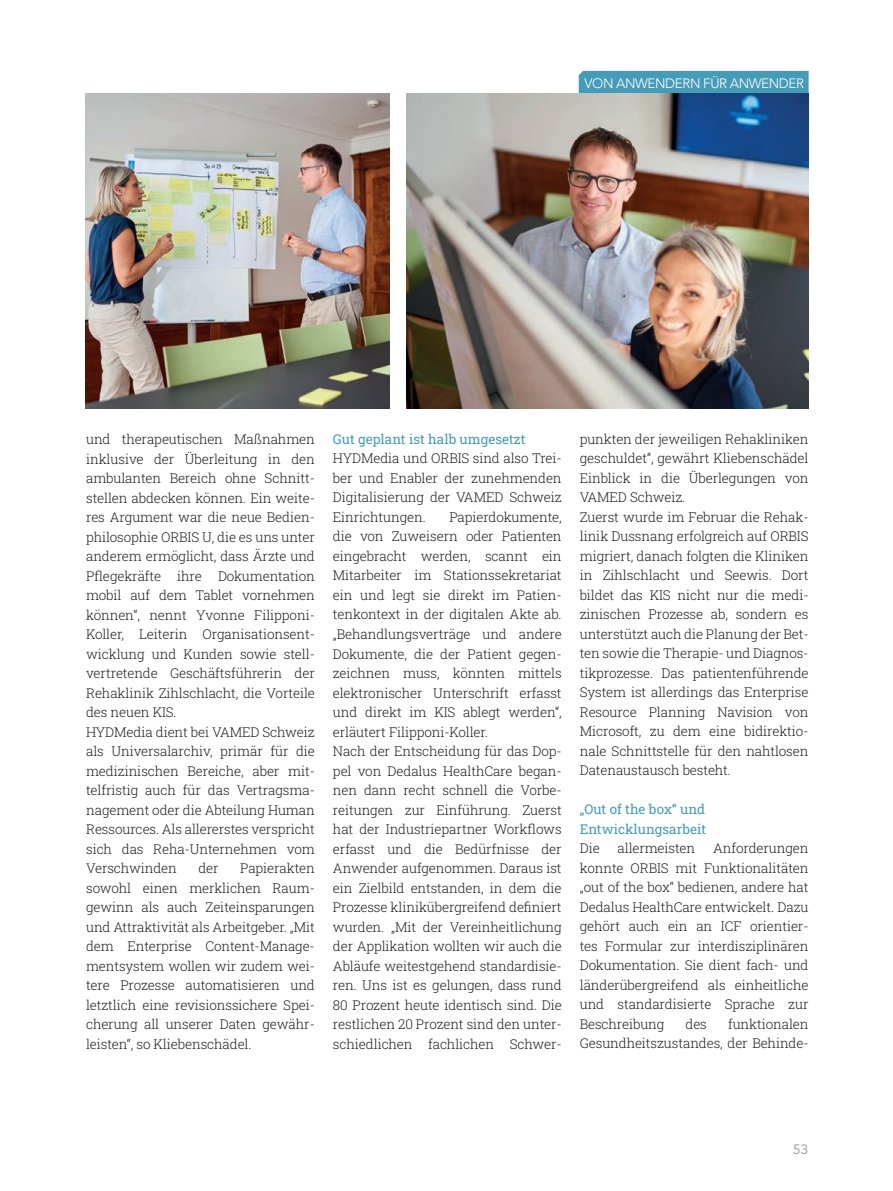
<style>
.page{position:relative;width:893px;height:1191px;background:#fff}
.page>*{position:absolute;margin:0;border:0;box-sizing:border-box;transform-origin:0 0}
.t1{font:300 13.5px/19.5px "Roboto Slab";letter-spacing:-.01em;color:#231f20}
.t2{font:13.5px/19.5px "Roboto Slab";color:#469bb7}
.t3{font:300 13.5px "Avenir LT Pro";letter-spacing:-.03em;color:#fff}
.t4{font:13.5px "Avenir LT Pro";color:#939598}
</style>
<div class="page">
<img style="left:85px;top:94px;width:304px;height:314px">
<div style="left:579px;top:71px;width:230px;height:23px;background:#469bb7"></div>
<img style="left:406px;top:94px;width:403px;height:314px">
<p class="t3" style="left:585px;top:75px;width:221px">VON ANWENDERN FÜR ANWENDER</p>
<p class="t1" style="left:86px;top:429px;width:230px">und therapeutischen Maßnahmen inklusive der Überleitung in den ambulanten Bereich ohne Schnitt&shy;stellen abdecken können. Ein weite&shy;res Argument war die neue Bedien&shy;philosophie ORBIS U, die es uns unter anderem ermöglicht, dass Ärzte und Pflegekräfte ihre Dokumentation mobil auf dem Tablet vornehmen können“, nennt Yvonne Filipponi-Koller, Leiterin Organisationsent&shy;wicklung und Kunden sowie stell&shy;vertretende Geschäftsführerin der Rehaklinik Zihlschlacht, die Vorteile des neuen KIS.<br>HYDMedia dient bei VAMED Schweiz als Universalarchiv, primär für die medizinischen Bereiche, aber mit&shy;telfristig auch für das Vertragsma&shy;nagement oder die Abteilung Human Ressources. Als allererstes verspricht sich das Reha-Unternehmen vom Verschwinden</p>
<p class="t1" style="left:86px;top:858px;width:230px;text-align:justify;text-indent:154px">Papierakten sowohl einen merklichen Raum&shy;gewinn als auch Zeiteinsparungen und Attraktivität als Arbeitgeber. „Mit dem Enterprise Content-Manage&shy;mentsystem wollen wir zudem wei&shy;tere Prozesse automatisieren und letztlich eine revisionssichere Spei&shy;cherung all unserer Daten gewähr&shy;leisten“, so Kliebenschädel.</p>
<p class="t1" style="left:198px;top:858px;width:22px">der</p>
<p class="t2" style="left:333px;top:429px;width:194px">Gut geplant ist halb umgesetzt</p>
<p class="t1" style="left:333px;top:448px;width:230px;text-align:justify">HYDMedia und ORBIS sind also Trei&shy;ber und Enabler der zunehmenden Digitalisierung der VAMED Schweiz Einrichtungen.</p>
<p class="t1" style="left:333px;top:507px;width:230px;text-indent:116px">Papierdokumente, die von Zuweisern oder Patienten eingebracht werden, scannt ein Mitarbeiter im Stationssekretariat ein und legt sie direkt im Patien&shy;tenkontext in der digitalen Akte ab. „Behandlungsverträge und andere Dokumente, die der Patient gegen&shy;zeichnen muss, könnten mittels elektronischer Unterschrift erfasst und direkt im KIS ablegt werden“, erläutert Filipponi-Koller.<br>Nach der Entscheidung für das Dop&shy;pel von Dedalus HealthCare began&shy;nen dann recht schnell die Vorbe&shy;reitungen zur Einführung. Zuerst hat der Industriepartner Workflows erfasst und die Bedürfnisse der Anwender aufgenommen. Daraus ist ein Zielbild entstanden, in dem die Prozesse klinikübergreifend definiert wurden. „Mit der Vereinheitlichung der Applikation wollten wir auch die Abläufe weitestgehend standardisie&shy;ren. Uns ist es gelungen, dass rund 80 Prozent heute identisch sind. Die restlichen 20 Prozent sind den unter&shy;schiedlichen fachlichen Schwer-</p>
<p class="t1" style="left:580px;top:429px;width:230px">punkten der jeweiligen Rehakliniken geschuldet“, gewährt Kliebenschädel Einblick in die Überlegungen von VAMED Schweiz.<br>Zuerst wurde im Februar die Rehak&shy;linik Dussnang erfolgreich auf ORBIS migriert, danach folgten die Kliniken in Zihlschlacht und Seewis. Dort bildet das KIS nicht nur die medi&shy;zinischen Prozesse ab, sondern es unterstützt auch die Planung der Bet&shy;ten sowie die Therapie- und Diagnos&shy;tikprozesse. Das patientenführende System ist allerdings das Enterprise Resource Planning Navision von Microsoft, zu dem eine bidirektio&shy;nale Schnittstelle für den nahtlosen Datenaustausch besteht.</p>
<p class="t2" style="left:580px;top:799px;width:128px">„Out of the box“ und<br>Entwicklungsarbeit</p>
<p class="t1" style="left:580px;top:838px;width:21px">Die</p>
<p class="t1" style="left:617px;top:838px;width:79px">allermeisten</p>
<p class="t1" style="left:580px;top:838px;width:230px;text-align:justify;text-indent:133px">Anforderungen konnte ORBIS mit Funktionalitäten „out of the box“ bedienen, andere hat Dedalus HealthCare entwickelt. Dazu gehört auch ein an ICF orientier&shy;tes Formular zur interdisziplinären Dokumentation. Sie dient fach- und länderübergreifend als einheitliche und standardisierte Sprache zur Beschreibung</p>
<p class="t1" style="left:580px;top:1013px;width:230px;text-align:right">funktionalen<br>Gesundheitszustandes, der Behinde-</p>
<p class="t1" style="left:685px;top:1013px;width:23px">des</p>
<p class="t4" style="left:793px;top:1141px;width:17px">53</p>
</div>
